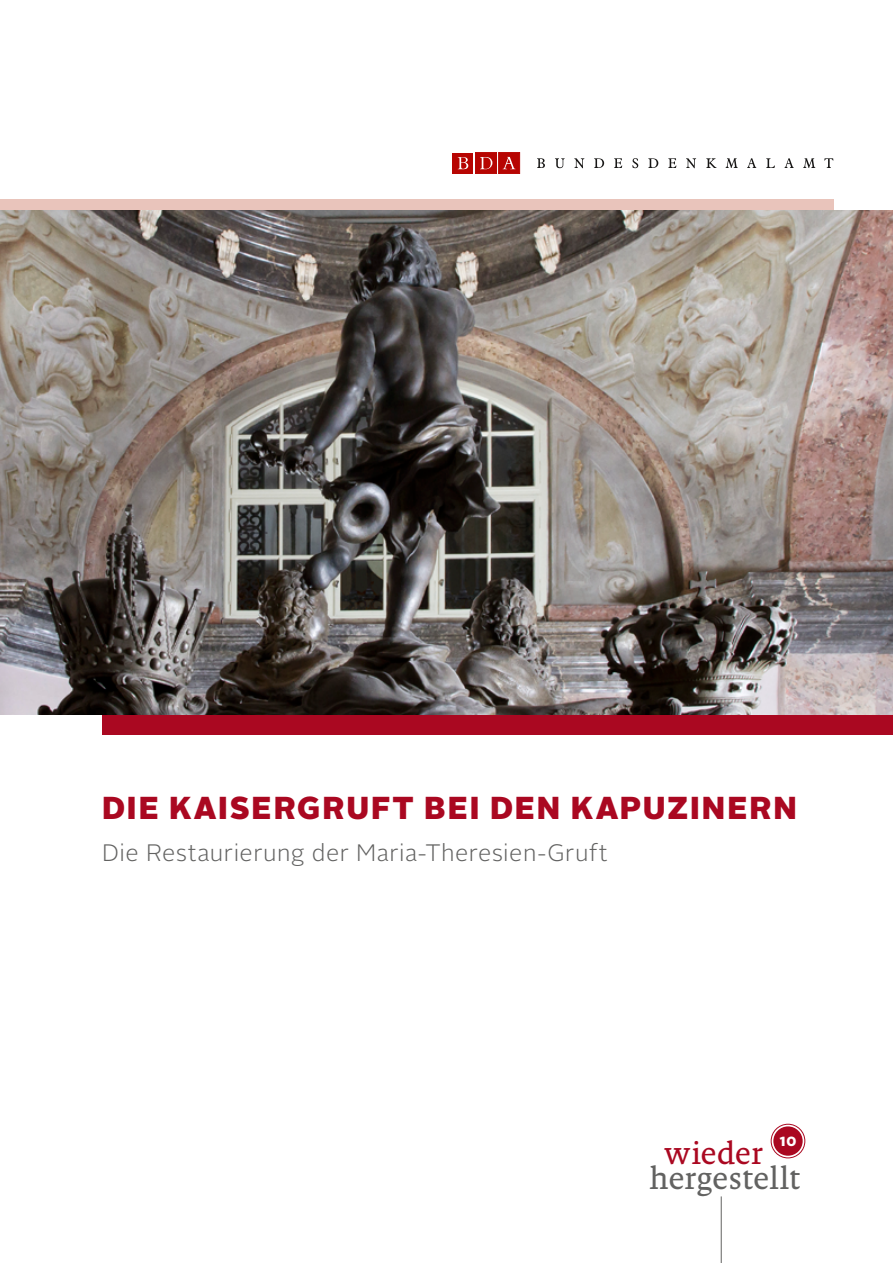
<style>
.page{position:relative;width:893px;height:1263px;background:#fff}
.page>*{position:absolute;margin:0;border:0;box-sizing:border-box;transform-origin:0 0}
.t1{font:32.7px "Malaga OT";letter-spacing:-.015em;color:#626261}
.t2{font:32.7px "Malaga OT";letter-spacing:-.015em;color:#aa0821}
.t3{font:900 31.65px "Alright Sans";letter-spacing:.06em;color:#aa0821}
.t4{font:300 23.7px "Alright Sans";letter-spacing:.02em;color:#626261}
.t5{font:900 13.35px "Alright Sans";color:#fff}
</style>
<div class="page">
<div style="left:0;top:199px;width:833px;height:32px;background:#e9c4bb"></div>
<div style="left:102px;top:693px;width:791px;height:42px;background:#aa0821"></div>
<div style="left:452px;top:153px;width:21px;height:21px;background:#b70502"></div>
<svg style="left:458px;top:157px;width:10px;height:12px"></svg>
<div style="left:499px;top:153px;width:21px;height:21px;background:#b70502;border:1px solid #b70502"></div>
<svg style="left:503px;top:157px;width:12px;height:12px"></svg>
<div style="left:475px;top:153px;width:21px;height:21px;background:#b70502"></div>
<svg style="left:480px;top:157px;width:12px;height:12px"></svg>
<svg style="left:537px;top:158px;width:8px;height:10px"></svg>
<svg style="left:555px;top:158px;width:10px;height:10px"></svg>
<svg style="left:574px;top:158px;width:10px;height:10px"></svg>
<svg style="left:594px;top:158px;width:10px;height:10px"></svg>
<svg style="left:614px;top:158px;width:8px;height:10px"></svg>
<svg style="left:632px;top:158px;width:6px;height:10px"></svg>
<svg style="left:648px;top:158px;width:10px;height:10px"></svg>
<svg style="left:668px;top:158px;width:8px;height:10px"></svg>
<svg style="left:686px;top:158px;width:10px;height:10px"></svg>
<svg style="left:706px;top:158px;width:10px;height:10px"></svg>
<svg style="left:726px;top:158px;width:12px;height:10px"></svg>
<svg style="left:747px;top:158px;width:9px;height:10px"></svg>
<svg style="left:766px;top:158px;width:9px;height:10px"></svg>
<svg style="left:784px;top:158px;width:10px;height:10px"></svg>
<svg style="left:803px;top:158px;width:12px;height:10px"></svg>
<svg style="left:824px;top:158px;width:9px;height:10px"></svg>
<div style="left:773px;top:1126px;width:30px;height:30px;background:#aa0821;border-radius:50%"></div>
<div style="left:771px;top:1124px;width:34px;height:34px;border:1px solid #aa0821;border-radius:50%"></div>
<hr style="left:721px;top:1196px;width:1px;height:67px;background:#626261">
<img style="left:0;top:210px;width:893px;height:504px">
<h2 class="t3" style="left:102px;top:785px;width:696px">DIE KAISERGRUFT BEI DEN KAPUZINERN</h2>
<p class="t4" style="left:102px;top:837px;width:507px">Die Restaurierung der Maria-Theresien-Gruft</p>
<h1 class="t2" style="left:664px;top:1134px;width:100px">wieder</h1>
<p class="t5" style="left:780px;top:1131px;width:18px">10</p>
<h1 class="t1" style="left:649px;top:1159px;width:153px">hergestellt</h1>
</div>
